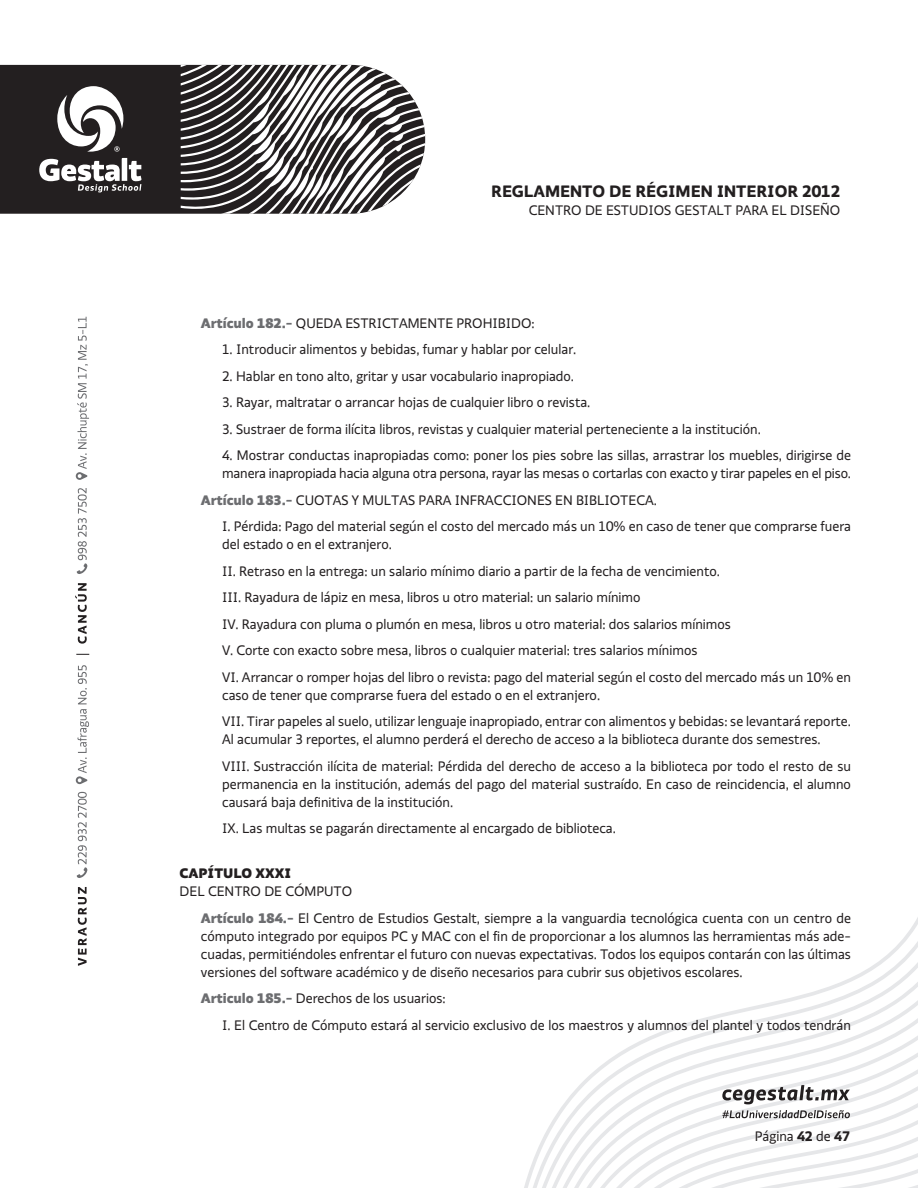
<style>
.page{position:relative;width:918px;height:1188px;background:#fff}
.page>*{position:absolute;margin:0;border:0;box-sizing:border-box;transform-origin:0 0}
.t1{font:700 18px "Gestalt Sans";color:#231f20}
.NUMERACIONES_DE_ARTÍ{font:15px/18px "Gestalt Sans";color:#231f20}
.ARTÍCULOS{font:15px/18px "Gestalt Sans";color:#231f20;text-align:justify}
.TEXTO_BASE{font:15px "Gestalt Sans";color:#231f20}
.TEXTO_BASE-2{font:900 15px "Gestalt Sans";color:#231f20}
.s1{font-weight:900;color:#6c6d70}
.s2{font-weight:700}
</style>
<div class="page">
<svg style="left:524px;top:917px;width:394px;height:271px"></svg>
<svg style="left:600px;top:1052px;width:318px;height:136px"></svg>
<svg style="left:78px;top:887px;width:9px;height:79px"></svg>
<svg style="left:76px;top:654px;width:13px;height:1px"></svg>
<svg style="left:75px;top:583px;width:12px;height:61px"></svg>
<div style="left:0;top:65px;width:181px;height:149px;background:#231f20"></div>
<svg style="left:181px;top:65px;width:244px;height:149px"></svg>
<svg style="left:57px;top:86px;width:66px;height:66px"></svg>
<svg style="left:39px;top:158px;width:102px;height:34px"></svg>
<svg style="left:77px;top:792px;width:10px;height:86px"></svg>
<svg style="left:76px;top:665px;width:13px;height:119px"></svg>
<svg style="left:77px;top:488px;width:10px;height:86px"></svg>
<svg style="left:76px;top:317px;width:13px;height:163px"></svg>
<p class="t1" style="left:491px;top:180px;width:351px">REGLAMENTO DE RÉGIMEN INTERIOR 2012</p>
<p class="ARTÍCULOS" style="left:529px;top:201px;width:313px">CENTRO DE ESTUDIOS GESTALT PARA EL DISEÑO</p>
<p class="ARTÍCULOS" style="left:201px;top:314px;width:335px"><span class="s1">Artículo 182.-</span> QUEDA ESTRICTAMENTE PROHIBIDO:</p>
<p class="NUMERACIONES_DE_ARTÍ" style="left:222px;top:341px;width:356px">1. Introducir alimentos y bebidas, fumar y hablar por celular.</p>
<p class="NUMERACIONES_DE_ARTÍ" style="left:222px;top:367px;width:353px">2. Hablar en tono alto, gritar y usar vocabulario inapropiado.</p>
<p class="NUMERACIONES_DE_ARTÍ" style="left:222px;top:394px;width:370px">3. Rayar, maltratar o arrancar hojas de cualquier libro o revista.</p>
<p class="NUMERACIONES_DE_ARTÍ" style="left:222px;top:420px;width:540px">3. Sustraer de forma ilícita libros, revistas y cualquier material perteneciente a la institución.</p>
<p class="NUMERACIONES_DE_ARTÍ" style="left:222px;top:447px;width:630px">4. Mostrar conductas inapropiadas como: poner los pies sobre las sillas, arrastrar los muebles, dirigirse de manera inapropiada hacia alguna otra persona, rayar las mesas o cortarlas con exacto y tirar papeles en el piso.</p>
<p class="ARTÍCULOS" style="left:201px;top:491px;width:458px"><span class="s1">Artículo 183.-</span> CUOTAS Y MULTAS PARA INFRACCIONES EN BIBLIOTECA.</p>
<p class="NUMERACIONES_DE_ARTÍ" style="left:222px;top:518px;width:630px">I. Pérdida: Pago del material según el costo del mercado más un 10% en caso de tener que comprarse fuera del estado o en el extranjero.</p>
<p class="NUMERACIONES_DE_ARTÍ" style="left:222px;top:562px;width:499px">II. Retraso en la entrega: un salario mínimo diario a partir de la fecha de vencimiento.</p>
<p class="NUMERACIONES_DE_ARTÍ" style="left:222px;top:589px;width:420px">III. Rayadura de lápiz en mesa, libros u otro material: un salario mínimo</p>
<p class="NUMERACIONES_DE_ARTÍ" style="left:222px;top:615px;width:510px">IV. Rayadura con pluma o plumón en mesa, libros u otro material: dos salarios mínimos</p>
<p class="NUMERACIONES_DE_ARTÍ" style="left:222px;top:642px;width:477px">V. Corte con exacto sobre mesa, libros o cualquier material: tres salarios mínimos</p>
<p class="NUMERACIONES_DE_ARTÍ" style="left:222px;top:668px;width:630px">VI. Arrancar o romper hojas del libro o revista: pago del material según el costo del mercado más un 10% en caso de tener que comprarse fuera del estado o en el extranjero.</p>
<p class="NUMERACIONES_DE_ARTÍ" style="left:222px;top:713px;width:630px">VII. Tirar papeles al suelo, utilizar lenguaje inapropiado, entrar con alimentos y bebidas: se levantará reporte.<br>Al acumular 3 reportes, el alumno perderá el derecho de acceso a la biblioteca durante dos semestres.</p>
<p class="NUMERACIONES_DE_ARTÍ" style="left:222px;top:757px;width:630px;text-align:justify">VIII. Sustracción ilícita de material: Pérdida del derecho de acceso a la biblioteca por todo el resto de su permanencia en la institución, además del pago del material sustraído. En caso de reincidencia, el alumno causará baja definitiva de la institución.</p>
<p class="NUMERACIONES_DE_ARTÍ" style="left:222px;top:820px;width:395px">IX. Las multas se pagarán directamente al encargado de biblioteca.</p>
<p class="TEXTO_BASE-2" style="left:180px;top:864px;width:113px">CAPÍTULO XXXI</p>
<p class="TEXTO_BASE" style="left:180px;top:883px;width:174px">DEL CENTRO DE CÓMPUTO</p>
<p class="ARTÍCULOS" style="left:201px;top:909px;width:652px"><span class="s1">Artículo 184.-</span> El Centro de Estudios Gestalt, siempre a la vanguardia tecnológica cuenta con un centro de cómputo integrado por equipos PC y MAC con el fin de proporcionar a los alumnos las herramientas más ade&shy;cuadas, permitiéndoles enfrentar el futuro con nuevas expectativas. Todos los equipos contarán con las últimas versiones del software académico y de diseño necesarios para cubrir sus objetivos escolares.</p>
<p class="ARTÍCULOS" style="left:201px;top:990px;width:246px"><span class="s1">Articulo 185.-</span> Derechos de los usuarios:</p>
<p class="NUMERACIONES_DE_ARTÍ" style="left:222px;top:1016px;width:630px">I. El Centro de Cómputo estará al servicio exclusivo de los maestros y alumnos del plantel y todos tendrán</p>
<p class="ARTÍCULOS" style="left:755px;top:1128px;width:97px">Página <span class="s2">42</span> de <span class="s2">47</span></p>
</div>
